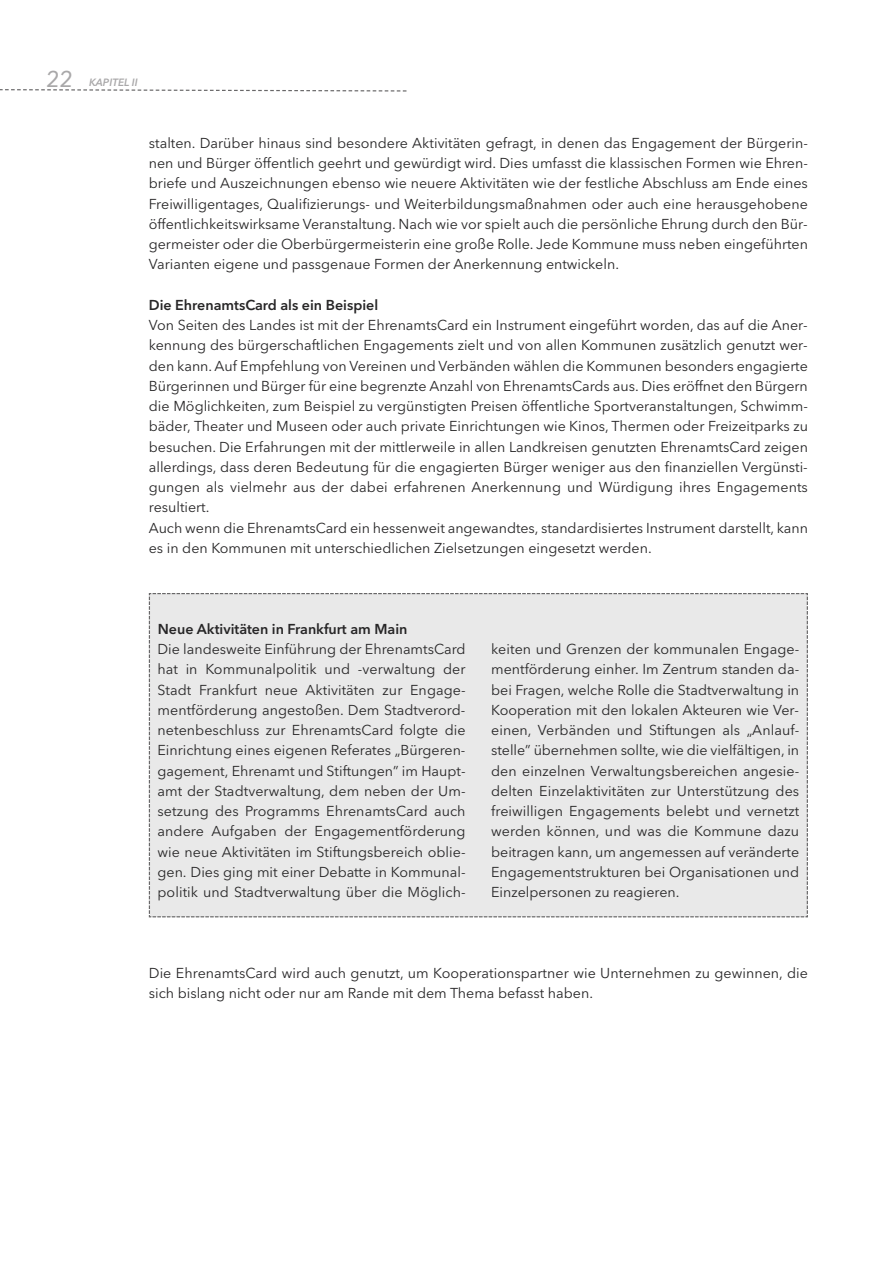
<style>
.page{position:relative;width:893px;height:1263px;background:#fff}
.page>*{position:absolute;margin:0;border:0;box-sizing:border-box;transform-origin:0 0}
.t1{font:14.25px/20.2px "Avenir Next LT Pro";color:#272627;text-align:justify}
.t2{font:600 14.25px "Avenir Next LT Pro";color:#272627}
.t3{font:italic 600 10.5px "Avenir Next LT Pro";color:#a9a8a9}
.s1{font-family:"Sassoon Primary";font-weight:400;font-style:normal;font-size:22.5px}
</style>
<div class="page">
<svg style="left:0;top:89px;width:406px;height:3px"></svg>
<div style="left:148px;top:593px;width:660px;height:325px;background:#e9e9e9"></div>
<p class="t3" style="left:46px;top:79px;width:94px"><span class="s1">22</span> KAPITEL II</p>
<p class="t1" style="left:149px;top:134px;width:661px">stalten. Darüber hinaus sind besondere Aktivitäten gefragt, in denen das Engagement der Bürgerin&shy;nen und Bürger öffentlich geehrt und gewürdigt wird. Dies umfasst die klassischen Formen wie Ehren&shy;briefe und Auszeichnungen ebenso wie neuere Aktivitäten wie der festliche Abschluss am Ende eines Freiwilligentages, Qualifizierungs- und Weiterbildungsmaßnahmen oder auch eine herausgehobene öffentlichkeitswirksame Veranstaltung. Nach wie vor spielt auch die persönliche Ehrung durch den Bür&shy;germeister oder die Oberbürgermeisterin eine große Rolle. Jede Kommune muss neben eingeführten Varianten eigene und passgenaue Formen der Anerkennung entwickeln.</p>
<p class="t2" style="left:149px;top:300px;width:231px">Die EhrenamtsCard als ein Beispiel</p>
<p class="t1" style="left:149px;top:317px;width:661px;text-align:left">Von Seiten des Landes ist mit der EhrenamtsCard ein Instrument eingeführt worden, das auf die Aner&shy;kennung des bürgerschaftlichen Engagements zielt und von allen Kommunen zusätzlich genutzt wer&shy;den kann. Auf Empfehlung von Vereinen und Verbänden wählen die Kommunen besonders engagierte Bürgerinnen und Bürger für eine begrenzte Anzahl von EhrenamtsCards aus. Dies eröffnet den Bürgern die Möglichkeiten, zum Beispiel zu vergünstigten Preisen öffentliche Sportveranstaltungen, Schwimm&shy;bäder, Theater und Museen oder auch private Einrichtungen wie Kinos, Thermen oder Freizeitparks zu besuchen. Die Erfahrungen mit der mittlerweile in allen Landkreisen genutzten EhrenamtsCard zeigen allerdings, dass deren Bedeutung für die engagierten Bürger weniger aus den finanziellen Vergünsti&shy;gungen als vielmehr aus der dabei erfahrenen Anerkennung und Würdigung ihres Engagements resultiert.<br>Auch wenn die EhrenamtsCard ein hessenweit angewandtes, standardisiertes Instrument darstellt, kann es in den Kommunen mit unterschiedlichen Zielsetzungen eingesetzt werden.</p>
<p class="t2" style="left:158px;top:624px;width:251px">Neue Aktivitäten in Frankfurt am Main</p>
<p class="t1" style="left:158px;top:641px;width:310px">Die landesweite Einführung der EhrenamtsCard hat in Kommunalpolitik und -verwaltung der Stadt Frankfurt neue Aktivitäten zur Engage&shy;mentförderung angestoßen. Dem Stadtverord&shy;netenbeschluss zur EhrenamtsCard folgte die Einrichtung eines eigenen Referates „Bürgeren&shy;gagement, Ehrenamt und Stiftungen” im Haupt&shy;amt der Stadtverwaltung, dem neben der Um&shy;setzung des Programms EhrenamtsCard auch andere Aufgaben der Engagementförderung wie neue Aktivitäten im Stiftungsbereich oblie&shy;gen. Dies ging mit einer Debatte in Kommunal&shy;politik und Stadtverwaltung über die Möglich-</p>
<p class="t1" style="left:491px;top:641px;width:310px">keiten und Grenzen der kommunalen Engage&shy;mentförderung einher. Im Zentrum standen da&shy;bei Fragen, welche Rolle die Stadtverwaltung in Kooperation mit den lokalen Akteuren wie Ver&shy;einen, Verbänden und Stiftungen als „Anlauf&shy;stelle” übernehmen sollte, wie die vielfältigen, in den einzelnen Verwaltungsbereichen angesie&shy;delten Einzelaktivitäten zur Unterstützung des freiwilligen Engagements belebt und vernetzt werden können, und was die Kommune dazu beitragen kann, um angemessen auf veränderte Engagementstrukturen bei Organisationen und Einzelpersonen zu reagieren.</p>
<p class="t1" style="left:149px;top:965px;width:661px">Die EhrenamtsCard wird auch genutzt, um Kooperationspartner wie Unternehmen zu gewinnen, die sich bislang nicht oder nur am Rande mit dem Thema befasst haben.</p>
</div>
